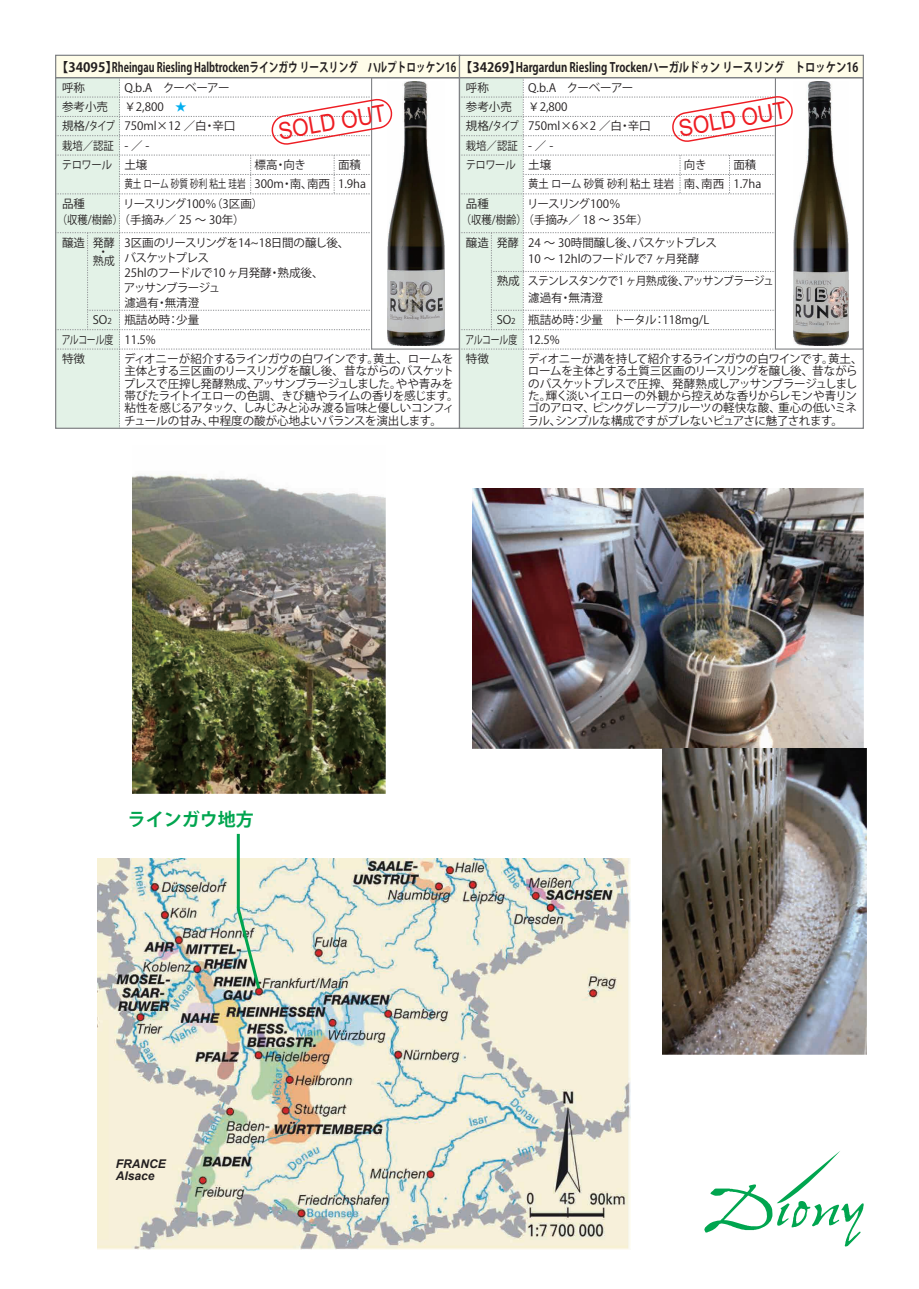
<style>
.page{position:relative;width:919px;height:1289px;background:#fff}
.page>*{position:absolute;margin:0;border:0;box-sizing:border-box;transform-origin:0 0}
.t1{font:23.55px "Arial";color:#ee1d23;scale:.9 1}
.t2{font:700 18px "Koz Go Pro";color:#00a54f}
.t3{font:700 12.9px "Koz Go Pro";color:#231f20}
.t4{font:italic 700 12px/12px "Arial";color:#231f20}
.t5{font:11.55px/12.3px "Koz Go Pro";letter-spacing:-.025em;color:#231f20}
.t6{font:11.55px/19.4px "Koz Go Pro";color:#231f20}
.t7{font:11.55px/16.5px "Koz Go Pro";letter-spacing:-.05em;color:#231f20;scale:.94 1}
.t8{font:11.55px/19.5px "Koz Go Pro";letter-spacing:-.025em;color:#231f20;scale:.77 1}
.t9{font:11.55px "Koz Go Pro";letter-spacing:-.025em;color:#231f20;scale:.9 1}
.t10{font:11.55px/9px "Koz Go Pro";letter-spacing:-.025em;color:#231f20;text-align:center;scale:.95 1}
.s1{font-size:8.1px}
.s2{color:#00aeef}
</style>
<div class="page">
<svg style="left:704px;top:1151px;width:160px;height:95px"></svg>
<img style="left:132px;top:474px;width:253px;height:320px">
<img style="left:98px;top:859px;width:532px;height:390px">
<img style="left:235px;top:833px;width:27px;height:159px">
<img style="left:472px;top:488px;width:391px;height:261px">
<img style="left:662px;top:748px;width:204px;height:306px">
<div style="left:55px;top:55px;width:405px;height:23px;background:#fffde9;border:1px solid #808285"></div>
<div style="left:371px;top:77px;width:89px;height:272px;border:1px solid #808285"></div>
<img style="left:393px;top:81px;width:51px;height:265px">
<svg style="left:56px;top:78px;width:337px;height:350px"></svg>
<div style="left:459px;top:55px;width:404px;height:23px;background:#fffde9;border:1px solid #808285"></div>
<div style="left:774px;top:77px;width:89px;height:272px;border:1px solid #808285"></div>
<img style="left:793px;top:81px;width:55px;height:265px">
<svg style="left:459px;top:78px;width:334px;height:350px"></svg>
<p class="t3" style="left:56px;top:58px;width:804px">【34095】Rheingau Riesling Halbtrockenラインガウ リースリング　ハルプトロッケン16 【34269】Hargardun Riesling Trockenハーガルドゥン リースリング　トロッケン16</p>
<p class="t5" style="left:62px;top:78px;width:48px;line-height:19.4px">呼称<br>参考小売</p>
<p class="t5" style="left:62px;top:117px;width:54px;line-height:19.2px">規格/タイプ栽培／認証</p>
<p class="t9" style="left:62px;top:157px;width:57px">テロワール</p>
<p class="t5" style="left:57px;top:195px;width:68px;line-height:16.5px;text-indent:5px">品種<br>（収穫/樹齢）</p>
<p class="t5" style="left:62px;top:236px;width:25px">醸造</p>
<p class="t10" style="left:93px;top:238px;width:25px">発酵・熟成</p>
<p class="t5" style="left:93px;top:314px;width:20px">SO<span class="s1">2</span></p>
<p class="t8" style="left:62px;top:330px;width:69px">アルコール度特徴</p>
<p class="t5" style="left:124px;top:78px;width:107px;line-height:19.4px">Q.b.A　クーベーアー￥2,800 <span class="s2">★</span></p>
<h1 class="t1" style="left:276px;top:115px;width:122px;rotate:-10deg">SOLD OUT</h1>
<p class="t6" style="left:123px;top:117px;width:142px">750ml×12 ／白・辛口<br>-／-<br>土壌<br>黄土 ローム 砂質 砂利 粘土 珪岩<br>リースリング100％（3区画）</p>
<p class="t5" style="left:124px;top:209px;width:226px;line-height:22.2px;text-indent:-6px">（手摘み／ 25 ～ 30年）<br>3区画のリースリングを14~18日間の醸し後、</p>
<p class="t5" style="left:124px;top:250px;width:201px;line-height:15px">バスケットプレス<br>25hlのフードルで10 ヶ月発酵・熟成後、アッサンブラージュ<br>濾過有・無清澄</p>
<p class="t5" style="left:124px;top:310px;width:76px;line-height:19.4px">瓶詰め時：少量<br>11.5%</p>
<p class="t6" style="left:254px;top:155px;width:77px">標高・向き<br>300m・南、南西</p>
<p class="t5" style="left:338px;top:155px;width:30px;line-height:19.4px">面積<br>1.9ha</p>
<p class="t5" style="left:124px;top:353px;width:336px">ディオニーが紹介するラインガウの白ワインです。黄土、ロームを主体とする三区画のリースリングを醸し後、昔ながらのバスケットプレスで圧搾し発酵熟成、アッサンブラージュしました。やや青みを帯びたライトイエローの色調、きび糖やライムの香りを感じます。粘性を感じるアタック、しみじみと沁み渡る旨味と優しいコンフィチュールの甘み、中程度の酸が心地よいバランスを演出します。</p>
<p class="t5" style="left:466px;top:78px;width:48px;line-height:19.4px">呼称<br>参考小売</p>
<p class="t5" style="left:466px;top:117px;width:54px;line-height:19.2px">規格/タイプ栽培／認証</p>
<p class="t9" style="left:465px;top:157px;width:57px">テロワール</p>
<p class="t5" style="left:460px;top:195px;width:68px;line-height:16.5px;text-indent:5px">品種<br>（収穫/樹齢）</p>
<p class="t5" style="left:466px;top:236px;width:25px">醸造</p>
<p class="t10" style="left:496px;top:238px;width:25px">発酵</p>
<p class="t5" style="left:528px;top:78px;width:107px;line-height:19.4px">Q.b.A　クーベーアー￥2,800</p>
<h1 class="t1" style="left:676px;top:113px;width:122px;rotate:-10deg">SOLD OUT</h1>
<p class="t6" style="left:527px;top:117px;width:148px">750ml×6×2 ／白・辛口<br>-／-<br>土壌<br>黄土 ローム 砂質 砂利 粘土 珪岩リースリング100％</p>
<p class="t6" style="left:528px;top:209px;width:190px;line-height:22.2px;text-indent:-6px">（手摘み／ 18 ～ 35年）<br>24 ～ 30時間醸し後、バスケットプレス</p>
<p class="t5" style="left:528px;top:253px;width:172px">10 ～ 12hlのフードルで7 ヶ月発酵</p>
<p class="t5" style="left:683px;top:155px;width:42px;line-height:19.4px">向き<br>南、南西</p>
<p class="t5" style="left:733px;top:155px;width:30px;line-height:19.4px">面積<br>1.7ha</p>
<p class="t5" style="left:496px;top:275px;width:25px">熟成</p>
<p class="t7" style="left:527px;top:273px;width:263px">ステンレスタンクで1 ヶ月熟成後、アッサンブラージュ濾過有・無清澄</p>
<p class="t5" style="left:496px;top:314px;width:20px">SO<span class="s1">2</span></p>
<p class="t8" style="left:465px;top:330px;width:69px">アルコール度特徴</p>
<p class="t6" style="left:528px;top:310px;width:182px">瓶詰め時：少量　トータル：118mg/L<br>12.5%</p>
<p class="t5" style="left:527px;top:353px;width:336px">ディオニーが満を持して紹介するラインガウの白ワインです。黄土、ロームを主体とする土質三区画のリースリングを醸し後、昔ながらのバスケットプレスで圧搾、発酵熟成しアッサンブラージュしました。輝く淡いイエローの外観から控えめな香りからレモンや青リンゴのアロマ、ピンクグレープフルーツの軽快な酸、重心の低いミネラル、シンプルな構成ですがブレないピュアさに魅了されます。</p>
<h2 class="t2" style="left:128px;top:807px;width:127px">ラインガウ地方</h2>
<p class="t4" style="left:116px;top:1157px;width:51px">FRANCE<br>Alsace</p>
</div>
